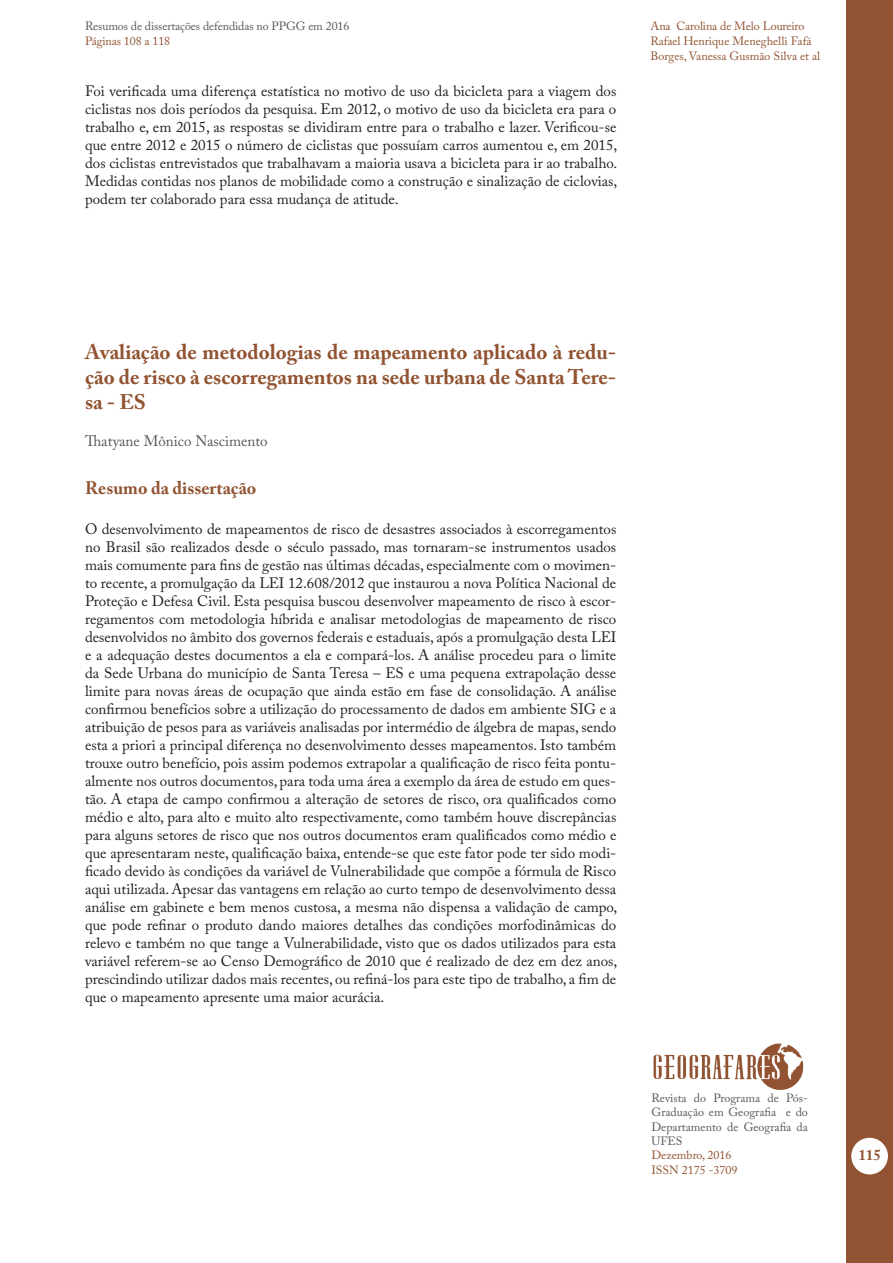
<style>
.page{position:relative;width:893px;height:1263px;background:#fff}
.page>*{position:absolute;margin:0;border:0;box-sizing:border-box;transform-origin:0 0}
.t1{font:700 21px/25.2px "Adobe Caslon Pro";color:#915331;text-align:justify}
.t2{font:700 18px "Adobe Caslon Pro";color:#915331}
.t3{font:15px/18px "Adobe Caslon Pro";color:#231f20;text-align:justify}
.t4{font:15px "Adobe Caslon Pro";color:#57585a}
.t5{font:700 15px "Adobe Caslon Pro";color:#915331}
.t6{font:12px/14.9px "Adobe Caslon Pro";color:#915331}
.t7{font:12px/14.4px "Adobe Caslon Pro";letter-spacing:-.005em;color:#57585a;text-align:justify}
</style>
<div class="page">
<img style="left:653px;top:1043px;width:151px;height:47px">
<div style="left:846px;top:0;width:47px;height:1262px;background:#915331"></div>
<div style="left:851px;top:1138px;width:37px;height:36px;background:#fff;border-radius:50%"></div>
<p class="t7" style="left:85px;top:19px;width:266px">Resumos de dissertações defendidas no PPGG em 2016</p>
<p class="t6" style="left:85px;top:34px;width:87px">Páginas 108 a 118</p>
<p class="t3" style="left:85px;top:82px;width:534px">Foi verificada uma diferença estatística no motivo de uso da bicicleta para a viagem dos ciclistas nos dois períodos da pesquisa. Em 2012, o motivo de uso da bicicleta era para o trabalho e, em 2015, as respostas se dividiram entre para o trabalho e lazer. Verificou-se que entre 2012 e 2015 o número de ciclistas que possuíam carros aumentou e, em 2015, dos ciclistas entrevistados que trabalhavam a maioria usava a bicicleta para ir ao trabalho.<br>Medidas contidas nos planos de mobilidade como a construção e sinalização de ciclovias, podem ter colaborado para essa mudança de atitude.</p>
<p class="t6" style="left:651px;top:18px;width:171px">Ana Carolina de Melo Loureiro<br>Rafael Henrique Meneghelli Fafá<br>Borges, Vanessa Gusmão Silva et al</p>
<p class="t1" style="left:85px;top:339px;width:533px">Avaliação de metodologias de mapeamento aplicado à redu&shy;ção de risco à escorregamentos na sede urbana de Santa Tere&shy;sa - ES</p>
<p class="t4" style="left:85px;top:432px;width:184px">Thatyane Mônico Nascimento</p>
<p class="t2" style="left:85px;top:477px;width:173px">Resumo da dissertação</p>
<p class="t3" style="left:85px;top:520px;width:534px">O desenvolvimento de mapeamentos de risco de desastres associados à escorregamentos no Brasil são realizados desde o século passado, mas tornaram-se instrumentos usados mais comumente para fins de gestão nas últimas décadas, especialmente com o movimen&shy;to recente, a promulgação da LEI 12.608/2012 que instaurou a nova Política Nacional de Proteção e Defesa Civil. Esta pesquisa buscou desenvolver mapeamento de risco à escor&shy;regamentos com metodologia híbrida e analisar metodologias de mapeamento de risco desenvolvidos no âmbito dos governos federais e estaduais, após a promulgação desta LEI e a adequação destes documentos a ela e compará-los. A análise procedeu para o limite da Sede Urbana do município de Santa Teresa – ES e uma pequena extrapolação desse limite para novas áreas de ocupação que ainda estão em fase de consolidação. A análise confirmou benefícios sobre a utilização do processamento de dados em ambiente SIG e a atribuição de pesos para as variáveis analisadas por intermédio de álgebra de mapas, sendo esta a priori a principal diferença no desenvolvimento desses mapeamentos. Isto também trouxe outro benefício, pois assim podemos extrapolar a qualificação de risco feita pontu&shy;almente nos outros documentos, para toda uma área a exemplo da área de estudo em ques&shy;tão. A etapa de campo confirmou a alteração de setores de risco, ora qualificados como médio e alto, para alto e muito alto respectivamente, como também houve discrepâncias para alguns setores de risco que nos outros documentos eram qualificados como médio e que apresentaram neste, qualificação baixa, entende-se que este fator pode ter sido modi&shy;ficado devido às condições da variável de Vulnerabilidade que compõe a fórmula de Risco aqui utilizada. Apesar das vantagens em relação ao curto tempo de desenvolvimento dessa análise em gabinete e bem menos custosa, a mesma não dispensa a validação de campo, que pode refinar o produto dando maiores detalhes das condições morfodinâmicas do relevo e também no que tange a Vulnerabilidade, visto que os dados utilizados para esta variável referem-se ao Censo Demográfico de 2010 que é realizado de dez em dez anos, prescindindo utilizar dados mais recentes, ou refiná-los para este tipo de trabalho, a fim de que o mapeamento apresente uma maior acurácia.</p>
<p class="t7" style="left:651px;top:1090px;width:158px">Revista do Programa de Pós-Graduação em Geografia e do Departamento de Geografia da UFES</p>
<p class="t6" style="left:651px;top:1147px;width:88px">Dezembro, 2016<br>ISSN 2175 -3709</p>
<p class="t5" style="left:858px;top:1146px;width:24px">115</p>
</div>
